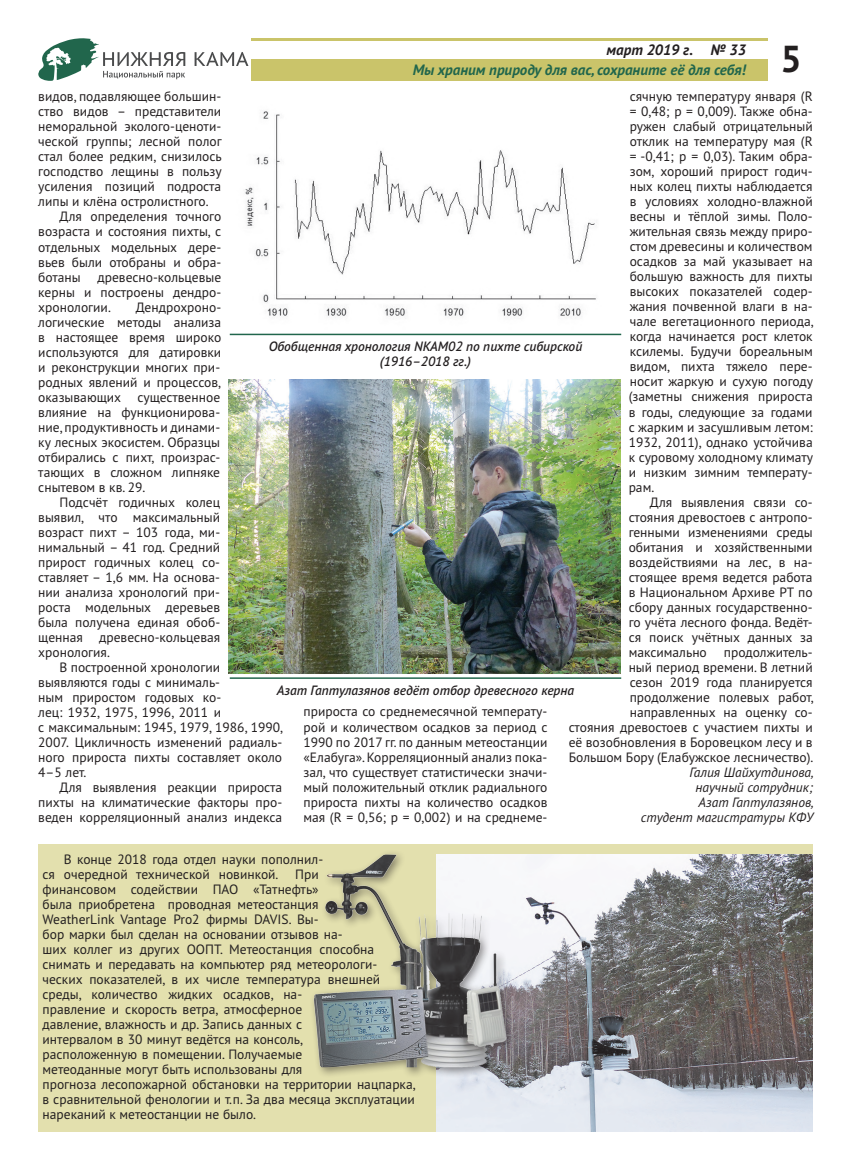
<style>
.page{position:relative;width:851px;height:1170px;background:#fff}
.page>*{position:absolute;margin:0;border:0;box-sizing:border-box;transform-origin:0 0}
.t1{font:700 37.5px "PT Sans Pro";color:#231f20}
.t2{font:italic 700 15px "PT Sans Pro";color:#21664c}
.t3{font:italic 700 15px "PT Sans Pro";color:#231f20}
.t4{font:13.5px/15px "PT Sans Pro";color:#231f20;text-align:justify}
.t5{font:italic 600 13.5px/15px "PT Sans Pro";color:#231f20;text-align:center}
.t6{font:italic 13.5px/15px "PT Sans Pro";color:#231f20;text-align:right}
</style>
<div class="page">
<hr style="left:251px;top:38px;width:516px;height:2px;background:#cac46a">
<div style="left:251px;top:60px;width:516px;height:21px;background:#cac46a"></div>
<svg style="left:194px;top:52px;width:54px;height:14px"></svg>
<svg style="left:38px;top:38px;width:147px;height:43px"></svg>
<img style="left:245px;top:111px;width:351px;height:206px">
<hr style="left:230px;top:333px;width:391px;height:2px;background:#21664c">
<img style="left:229px;top:379px;width:391px;height:294px">
<div style="left:38px;top:844px;width:774px;height:287px;background:#e3e0ae"></div>
<img style="left:436px;top:854px;width:376px;height:277px">
<div style="left:309px;top:849px;width:207px;height:229px;background:#231f20;opacity:.5"></div>
<img style="left:309px;top:854px;width:207px;height:213px">
<hr style="left:230px;top:677px;width:391px;height:1px;background:#21664c">
<p class="t3" style="left:606px;top:40px;width:141px">март 2019 г. № 33</p>
<p class="t2" style="left:412px;top:60px;width:334px">Мы храним природу для вас, сохраните её для себя!</p>
<h1 class="t1" style="left:780px;top:34px;width:23px">5</h1>
<p class="t4" style="left:38px;top:89px;width:184px">видов, подавляющее большин-</p>
<p class="t4" style="left:38px;top:104px;width:184px">ство видов – представители</p>
<p class="t4" style="left:38px;top:119px;width:184px">неморальной эколого-ценоти-</p>
<p class="t4" style="left:38px;top:134px;width:185px">ческой группы; лесной полог</p>
<p class="t4" style="left:38px;top:149px;width:185px">стал более редким, снизилось</p>
<p class="t4" style="left:38px;top:164px;width:185px">господство лещины в пользу</p>
<p class="t4" style="left:38px;top:179px;width:184px">усиления позиций подроста</p>
<p class="t4" style="left:38px;top:194px;width:172px">липы и клёна остролистного.</p>
<p class="t4" style="left:60px;top:209px;width:163px">Для определения точного</p>
<p class="t4" style="left:38px;top:224px;width:184px">возраста и состояния пихты, с</p>
<p class="t4" style="left:38px;top:239px;width:184px">отдельных модельных дере-</p>
<p class="t4" style="left:38px;top:254px;width:184px">вьев были отобраны и обра-</p>
<p class="t4" style="left:38px;top:269px;width:184px">ботаны древесно-кольцевые</p>
<p class="t4" style="left:38px;top:284px;width:184px">керны и построены дендро-</p>
<p class="t4" style="left:38px;top:299px;width:74px">хронологии.</p>
<p class="t4" style="left:628px;top:89px;width:186px">сячную температуру января (R = 0,48; р = 0,009). Также обна&shy;ружен слабый отрицательный отклик на температуру мая (R = -0,41; р = 0,03). Таким обра&shy;зом, хороший прирост годич&shy;ных колец пихты наблюдается в условиях холодно-влажной весны и тёплой зимы. Поло&shy;жительная связь между приро&shy;стом древесины и количеством осадков за май указывает на большую важность для пихты высоких показателей содер&shy;жания почвенной влаги в на&shy;чале вегетационного периода, когда начинается рост клеток ксилемы. Будучи бореальным видом, пихта тяжело пере&shy;носит жаркую и сухую погоду (заметны снижения прироста в годы, следующие за годами с жарким и засушливым летом:<br>1932, 2011), однако устойчива к суровому холодному климату и низким зимним температу&shy;рам.</p>
<p class="t4" style="left:628px;top:494px;width:185px;text-indent:21px">Для выявления связи со&shy;стояния древостоев с антропо&shy;генными изменениями среды обитания и хозяйственными воздействиями на лес, в на&shy;стоящее время ведется работа в Национальном Архиве РТ по сбору данных государственно&shy;го учёта лесного фонда. Ведёт&shy;ся поиск учётных данных за максимально</p>
<p class="t4" style="left:38px;top:299px;width:184px;text-indent:98px">Дендрохроно&shy;логические методы анализа в настоящее время широко используются для датировки и реконструкции многих при&shy;родных явлений и процессов, оказывающих существенное влияние на функционирова&shy;ние, продуктивность и динами&shy;ку лесных экосистем. Образцы отбирались с пихт, произрас&shy;тающих в сложном липняке снытевом в кв. 29.</p>
<p class="t4" style="left:38px;top:494px;width:183px;text-indent:21px">Подсчёт годичных колец выявил, что максимальный возраст пихт – 103 года, ми&shy;нимальный – 41 год. Средний прирост годичных колец со&shy;ставляет – 1,6 мм. На основа&shy;нии анализа хронологий при&shy;роста модельных деревьев была получена единая обоб&shy;щенная древесно-кольцевая хронология.</p>
<p class="t4" style="left:38px;top:659px;width:246px;text-align:left;text-indent:21px">В построенной хронологии выявляются годы с минималь-<br>ным приростом годовых ко-<br>лец: 1932, 1975, 1996, 2011 и<br>с максимальным: 1945, 1979, 1986, 1990,<br>2007. Цикличность изменений радиаль&shy;ного прироста пихты составляет около<br>4–5 лет.</p>
<p class="t4" style="left:38px;top:779px;width:245px;text-indent:21px">Для выявления реакции прироста пихты на климатические факторы про&shy;веден корреляционный анализ индекса</p>
<p class="t5" style="left:269px;top:339px;width:315px">Обобщенная хронология NKAM02 по пихте сибирской (1916–2018 гг.)</p>
<p class="t4" style="left:568px;top:644px;width:246px;text-align:right">продолжитель-<br>ный период времени. В летний<br>сезон 2019 года планируется продолжение полевых работ, направленных на оценку со-<br>стояния древостоев с участием пихты и её возобновления в Боровецком лесу и в<br>Большом Бору (Елабужское лесничество).</p>
<p class="t6" style="left:640px;top:764px;width:174px">Галия Шайхутдинова, научный сотрудник;<br>Азат Гаптулазянов,<br>студент магистратуры КФУ</p>
<p class="t5" style="left:277px;top:682px;width:299px">Азат Гаптулазянов ведёт отбор древесного керна</p>
<p class="t4" style="left:303px;top:703px;width:245px">прироста со среднемесячной температу&shy;рой и количеством осадков за период с 1990 по 2017 гг. по данным метеостанции «Елабуга». Корреляционный анализ пока&shy;зал, что существует статистически значи&shy;мый положительный отклик радиального прироста пихты на количество осадков мая (R = 0,56; р = 0,002) и на среднеме-</p>
<p class="t4" style="left:43px;top:851px;width:375px;text-align:left;text-indent:21px">В конце 2018 года отдел науки пополнил-<br>ся очередной технической новинкой. При<br>финансовом содействии ПАО «Татнефть»<br>была приобретена проводная метеостанция<br>WeatherLink Vantage Pro2 фирмы DAVIS. Вы-<br>бор марки был сделан на основании отзывов на-<br>ших коллег из других ООПТ. Метеостанция способна снимать и передавать на компьютер ряд метеорологи&shy;ческих показателей, в их числе температура внешней среды, количество жидких осадков, на-<br>правление и скорость ветра, атмосферное<br>давление, влажность и др. Запись данных с<br>интервалом в 30 минут ведётся на консоль,<br>расположенную в помещении. Получаемые<br>метеоданные могут быть использованы для<br>прогноза лесопожарной обстановки на территории нацпарка, в сравнительной фенологии и т.п. За два месяца эксплуатации нареканий к метеостанции не было.</p>
</div>
